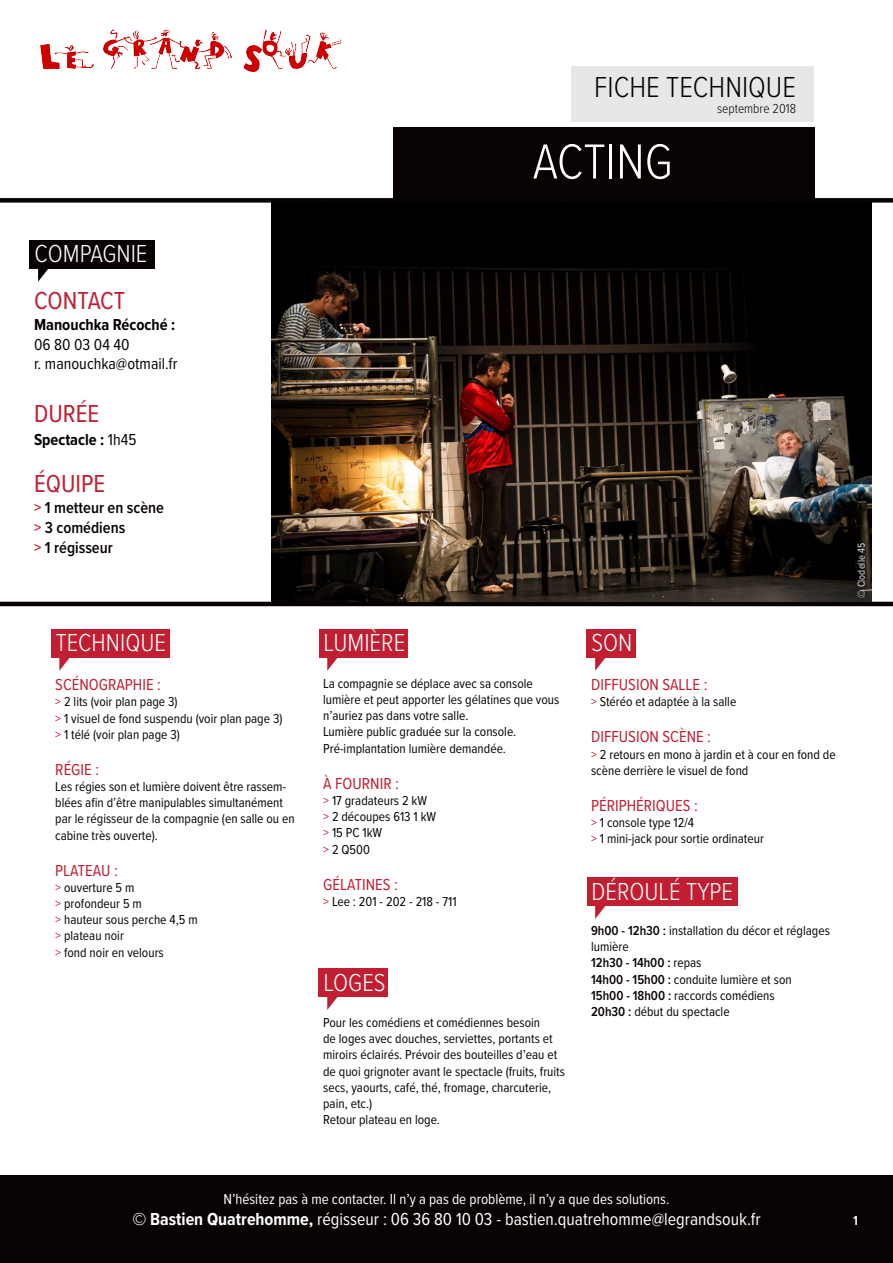
<style>
.page{position:relative;width:893px;height:1263px;background:#fff}
.page>*{position:absolute;margin:0;border:0;box-sizing:border-box;transform-origin:0 0}
.t1{font:300 51px "Proxima Nova Cond";color:#fff}
.t2{font:300 30px "Proxima Nova Cond";color:#080302}
.t3{font:300 25.5px "Proxima Nova Cond";color:#fff}
.t4{font:25.5px "Proxima Nova Cond";color:#c01f32}
.t5{font:18px "Proxima Nova Cond";color:#fff}
.t6{font:16.5px "Proxima Nova Cond";color:#c01f32}
.t7{font:600 16.5px "Proxima Nova Cond";color:#080302}
.t8{font:700 16.5px "Proxima Nova Cond";color:#080302}
.t9{font:16.5px "Proxima Nova Cond";color:#080302}
.t10{font:15px "Proxima Nova Cond";color:#fff}
.t11{font:13.5px/16.2px "Proxima Nova Cond";color:#080302}
.t12{font:600 13.5px "Proxima Nova Cond";color:#080302}
.t13{font:300 13.5px "Proxima Nova Cond";color:#080302}
.t14{font:13.5px "Proxima Nova Cond";color:#fff}
.t15{font:10.5px "Proxima Nova Cond";color:#e6e7e9}
.s1{font-weight:400}
.s2{color:#c11f31}
.s3{font-weight:600}
.s4{font-weight:700}
</style>
<div class="page">
<div style="left:0;top:1176px;width:893px;height:87px;background:#080302"></div>
<div style="left:30px;top:240px;width:125px;height:29px;background:#080302"></div>
<svg style="left:38px;top:269px;width:10px;height:13px"></svg>
<div style="left:51px;top:629px;width:119px;height:29px;background:#c11f31"></div>
<svg style="left:59px;top:658px;width:11px;height:13px"></svg>
<div style="left:319px;top:629px;width:89px;height:29px;background:#c11f31"></div>
<svg style="left:327px;top:658px;width:11px;height:13px"></svg>
<div style="left:319px;top:968px;width:69px;height:29px;background:#c11f31"></div>
<svg style="left:327px;top:997px;width:11px;height:13px"></svg>
<div style="left:587px;top:877px;width:151px;height:29px;background:#c11f31"></div>
<svg style="left:595px;top:906px;width:10px;height:13px"></svg>
<div style="left:587px;top:629px;width:49px;height:29px;background:#c11f31"></div>
<svg style="left:595px;top:658px;width:10px;height:13px"></svg>
<div style="left:571px;top:66px;width:242px;height:55px;background:#e6e7e9"></div>
<div style="left:393px;top:128px;width:421px;height:71px;background:#080302"></div>
<div style="left:0;top:198px;width:893px;height:5px;background:#080302"></div>
<hr style="left:0;top:602px;width:893px;height:4px;background:#080302">
<img style="left:271px;top:203px;width:600px;height:399px">
<img style="left:41px;top:30px;width:299px;height:42px">
<p class="t2" style="left:594px;top:65px;width:203px">FICHE TECHNIQUE</p>
<p class="t13" style="left:717px;top:99px;width:81px">septembre 2018</p>
<p class="t1" style="left:533px;top:124px;width:141px">ACTING</p>
<p class="t3" style="left:34px;top:235px;width:115px">COMPAGNIE</p>
<p class="t4" style="left:34px;top:281px;width:93px">CONTACT</p>
<p class="t8" style="left:34px;top:312px;width:143px">Manouchka Récoché :</p>
<p class="t9" style="left:34px;top:332px;width:97px">06 80 03 04 40</p>
<p class="t9" style="left:34px;top:352px;width:145px">r. manouchka@otmail.fr</p>
<p class="t4" style="left:34px;top:395px;width:67px">DURÉE</p>
<p class="t8" style="left:34px;top:427px;width:104px">Spectacle : <span class="s1">1h45</span></p>
<p class="t4" style="left:34px;top:465px;width:73px">ÉQUIPE</p>
<p class="t7" style="left:34px;top:496px;width:132px"><span class="s2">&gt;</span> 1 metteur en scène</p>
<p class="t7" style="left:34px;top:515px;width:93px"><span class="s2">&gt;</span> 3 comédiens</p>
<p class="t7" style="left:34px;top:535px;width:80px"><span class="s2">&gt;</span> 1 régisseur</p>
<p class="t3" style="left:56px;top:624px;width:112px">TECHNIQUE</p>
<p class="t3" style="left:324px;top:624px;width:83px">LUMIÈRE</p>
<p class="t6" style="left:55px;top:673px;width:107px">SCÉNOGRAPHIE :</p>
<p class="t11" style="left:55px;top:693px;width:124px"><span class="s2">&gt;</span> 2 lits (voir plan page 3)</p>
<p class="t11" style="left:55px;top:709px;width:229px"><span class="s2">&gt;</span> 1 visuel de fond suspendu (voir plan page 3)</p>
<p class="t11" style="left:55px;top:726px;width:126px"><span class="s2">&gt;</span> 1 télé (voir plan page 3)</p>
<p class="t6" style="left:55px;top:757px;width:45px">RÉGIE :</p>
<p class="t11" style="left:55px;top:778px;width:241px">Les régies son et lumière doivent être rassem&shy;blées afin d’être manipulables simultanément par le régisseur de la compagnie (en salle ou en cabine très ouverte).</p>
<p class="t6" style="left:55px;top:858px;width:64px">PLATEAU :</p>
<p class="t11" style="left:55px;top:879px;width:81px"><span class="s2">&gt;</span> ouverture 5 m</p>
<p class="t11" style="left:55px;top:895px;width:88px"><span class="s2">&gt;</span> profondeur 5 m</p>
<p class="t11" style="left:55px;top:911px;width:144px"><span class="s2">&gt;</span> hauteur sous perche 4,5 m</p>
<p class="t11" style="left:55px;top:927px;width:70px"><span class="s2">&gt;</span> plateau noir</p>
<p class="t11" style="left:55px;top:943px;width:110px"><span class="s2">&gt;</span> fond noir en velours</p>
<p class="t11" style="left:323px;top:675px;width:238px">La compagnie se déplace avec sa console lumière et peut apporter les gélatines que vous n’auriez pas dans votre salle.</p>
<p class="t11" style="left:323px;top:723px;width:195px">Lumière public graduée sur la console.</p>
<p class="t11" style="left:323px;top:739px;width:184px">Pré-implantation lumière demandée.</p>
<p class="t6" style="left:323px;top:771px;width:77px">À FOURNIR :</p>
<p class="t11" style="left:323px;top:792px;width:105px"><span class="s2">&gt;</span> 17 gradateurs 2 kW</p>
<p class="t11" style="left:323px;top:808px;width:114px"><span class="s2">&gt;</span> 2 découpes 613 1 kW</p>
<p class="t11" style="left:323px;top:824px;width:60px"><span class="s2">&gt;</span> 15 PC 1kW</p>
<p class="t11" style="left:323px;top:840px;width:48px"><span class="s2">&gt;</span> 2 Q500</p>
<p class="t6" style="left:323px;top:872px;width:76px">GÉLATINES :</p>
<p class="t11" style="left:323px;top:892px;width:135px"><span class="s2">&gt;</span> Lee : 201 - 202 - 218 - 711</p>
<p class="t3" style="left:324px;top:963px;width:64px">LOGES</p>
<p class="t11" style="left:323px;top:1014px;width:243px">Pour les comédiens et comédiennes besoin<br>de loges avec douches, serviettes, portants et miroirs éclairés. Prévoir des bouteilles d’eau et de quoi grignoter avant le spectacle (fruits, fruits secs, yaourts, café, thé, fromage, charcuterie, pain, etc.)</p>
<p class="t11" style="left:323px;top:1111px;width:118px">Retour plateau en loge.</p>
<p class="t3" style="left:591px;top:624px;width:42px">SON</p>
<p class="t6" style="left:591px;top:672px;width:118px">DIFFUSION SALLE :</p>
<p class="t11" style="left:591px;top:693px;width:147px"><span class="s2">&gt;</span> Stéréo et adaptée à la salle</p>
<p class="t6" style="left:591px;top:725px;width:121px">DIFFUSION SCÈNE :</p>
<p class="t11" style="left:591px;top:745px;width:246px"><span class="s2">&gt;</span> 2 retours en mono à jardin et à cour en fond de scène derrière le visuel de fond</p>
<p class="t6" style="left:591px;top:793px;width:108px">PÉRIPHÉRIQUES :</p>
<p class="t11" style="left:591px;top:814px;width:104px"><span class="s2">&gt;</span> 1 console type 12/4</p>
<p class="t11" style="left:591px;top:830px;width:174px"><span class="s2">&gt;</span> 1 mini-jack pour sortie ordinateur</p>
<p class="t3" style="left:591px;top:872px;width:143px">DÉROULÉ TYPE</p>
<p class="t11" style="left:591px;top:922px;width:240px"><span class="s3">9h00 - 12h30 :</span> installation du décor et réglages lumière</p>
<p class="t12" style="left:591px;top:953px;width:112px">12h30 - 14h00 : <span class="s1">repas</span></p>
<p class="t11" style="left:591px;top:970px;width:202px"><span class="s3">14h00 - 15h00 :</span> conduite lumière et son</p>
<p class="t11" style="left:591px;top:987px;width:185px"><span class="s3">15h00 - 18h00 :</span> raccords comédiens</p>
<p class="t11" style="left:591px;top:1003px;width:140px"><span class="s3">20h30 :</span> début du spectacle</p>
<p class="t15" style="left:854px;top:598px;width:56px;rotate:-90deg">© Clodelle 45</p>
<p class="t10" style="left:223px;top:1187px;width:447px">N’hésitez pas à me contacter. Il n’y a pas de problème, il n’y a que des solutions.</p>
<h3 class="t5" style="left:132px;top:1206px;width:630px"><span class="s4">© Bastien Quatrehomme,</span> régisseur : 06 36 80 10 03 - bastien.quatrehomme@legrandsouk.fr</h3>
<p class="t14" style="left:853px;top:1211px;width:6px">1</p>
</div>
